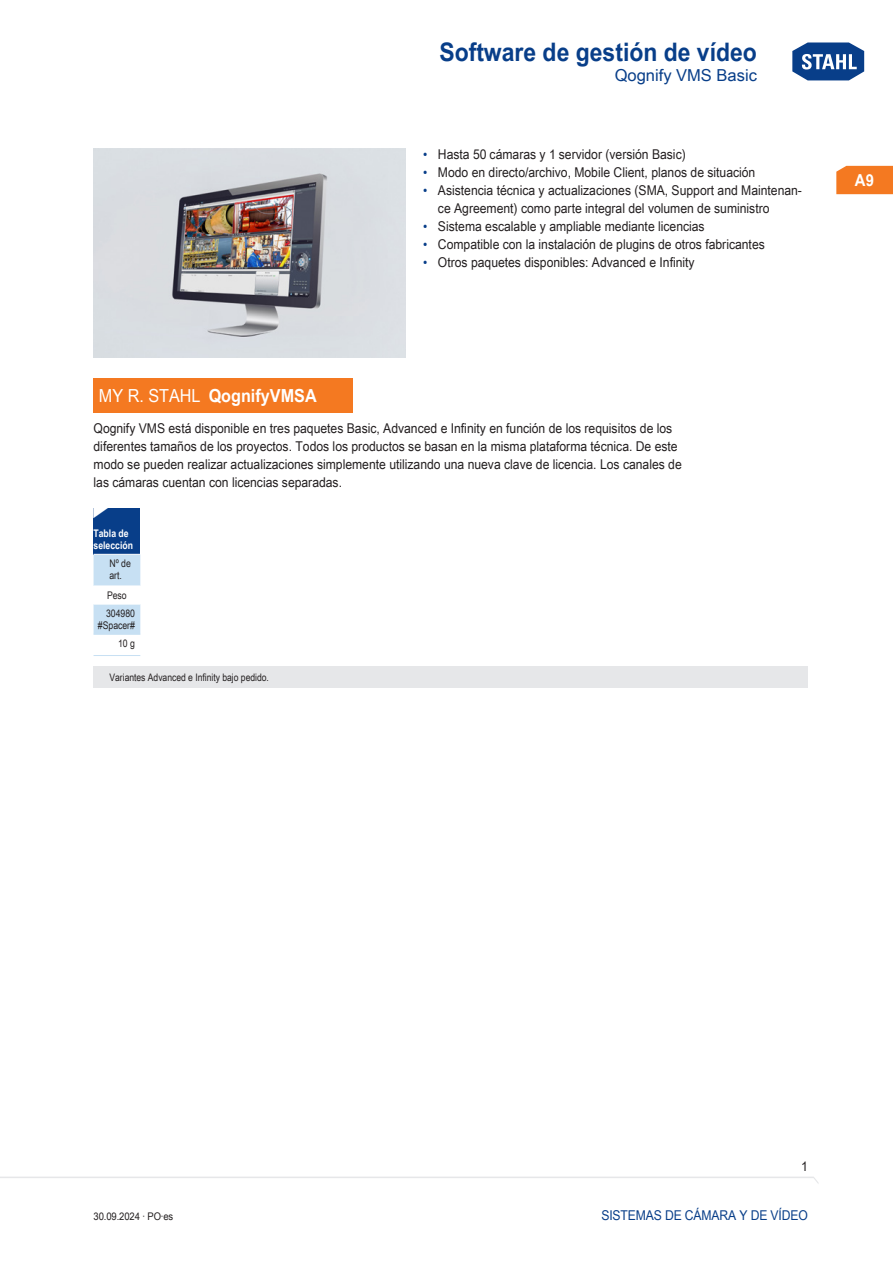
<style>
.page{position:relative;width:893px;height:1263px;background:#fff}
.page>*{position:absolute;margin:0;border:0;box-sizing:border-box;transform-origin:0 0}
.t1{font:700 25.5px "Arial Unicode MS";color:#083e89;scale:.9 1}
.TabHeader1stColumn{font:700 24px "Arial Unicode MS";color:#fff;scale:1.45 1}
.WebCode{font:700 18px "Arial Unicode MS";color:#fff;scale:.9 1}
.t2{font:16.5px "Arial Unicode MS";color:#083e89}
.t3{font:700 16.5px "Arial Unicode MS";color:#fff;scale:.9 1}
._00_Basic_ParaStyle{font:13.5px/18px "Arial Unicode MS";color:#231f20;scale:.9 1}
.t4{font:13.5px "Arial Unicode MS";letter-spacing:-.01em;color:#083e89;scale:.9 1}
.TabBodyRight{font:10.5px "Arial Unicode MS";color:#231f20;scale:.83 1}
.TabBodyRight-2{font:10.5px "Arial Unicode MS";color:#231f20;scale:.9 1}
.TabHeader1stColumn-2{font:700 10.5px/12px "Arial Unicode MS";color:#fff;scale:.83 1}
.TabBody1stColumnTitl{font:10.5px/12px "Arial Unicode MS";color:#231f20;scale:.83 1}
.TabBodyCenter{font:10.5px "Arial Unicode MS";color:#231f20;scale:.83 1}
.Notes{font:10.35px "Arial Unicode MS";color:#231f20;scale:.83 1}
.s1{font-weight:400}
.s2{color:#083e89}
</style>
<div class="page">
<svg style="left:792px;top:42px;width:73px;height:39px"></svg>
<svg style="left:0;top:1176px;width:818px;height:7px"></svg>
<div style="left:836px;top:166px;width:57px;height:28px;background:#f47921"></div>
<img style="left:94px;top:149px;width:311px;height:208px">
<div style="left:94px;top:508px;width:46px;height:46px;background:#083e89"></div>
<svg style="left:94px;top:555px;width:46px;height:79px"></svg>
<hr style="left:94px;top:586px;width:46px;height:1px;background:#fff">
<hr style="left:94px;top:604px;width:46px;height:1px;background:#fff">
<hr style="left:94px;top:634px;width:46px;height:1px;background:#c7e0f3">
<hr style="left:94px;top:655px;width:46px;height:1px;background:#c7e0f3">
<div style="left:94px;top:666px;width:714px;height:22px;background:#e6e7e9"></div>
<div style="left:94px;top:378px;width:259px;height:34px;background:#f47921"></div>
<h1 class="t1" style="left:439px;top:33px;width:354px">Software de gestión de vídeo</h1>
<p class="t2" style="left:615px;top:63px;width:144px">Qognify VMS Basic</p>
<p class="WebCode" style="left:99px;top:382px;width:244px"><span class="s1">MY R. STAHL</span> QognifyVMSA</p>
<p class="_00_Basic_ParaStyle" style="left:423px;top:144px;width:293px"><span class="s2">•</span> Hasta 50 cámaras y 1 servidor (versión Basic)</p>
<p class="_00_Basic_ParaStyle" style="left:423px;top:162px;width:371px"><span class="s2">•</span> Modo en directo/archivo, Mobile Client, planos de situación</p>
<p class="_00_Basic_ParaStyle" style="left:438px;top:180px;width:406px;text-indent:-15px"><span class="s2">•</span> Asistencia técnica y actualizaciones (SMA, Support and Maintenan&shy;ce Agreement) como parte integral del volumen de suministro</p>
<p class="_00_Basic_ParaStyle" style="left:423px;top:216px;width:314px"><span class="s2">•</span> Sistema escalable y ampliable mediante licencias</p>
<p class="_00_Basic_ParaStyle" style="left:423px;top:234px;width:381px"><span class="s2">•</span> Compatible con la instalación de plugins de otros fabricantes</p>
<p class="_00_Basic_ParaStyle" style="left:423px;top:252px;width:303px"><span class="s2">•</span> Otros paquetes disponibles: Advanced e Infinity</p>
<p class="_00_Basic_ParaStyle" style="left:94px;top:418px;width:655px">Qognify VMS está disponible en tres paquetes Basic, Advanced e Infinity en función de los requisitos de los diferentes tamaños de los proyectos. Todos los productos se basan en la misma plataforma técnica. De este modo se pueden realizar actualizaciones simplemente utilizando una nueva clave de licencia. Los canales de las cámaras cuentan con licencias separadas.</p>
<p class="TabHeader1stColumn" style="left:90px;top:495px;width:16px">◤</p>
<p class="TabHeader1stColumn-2" style="left:94px;top:528px;width:49px">Tabla de selección</p>
<p class="TabBody1stColumnTitl" style="left:109px;top:557px;width:27px">Nº de art.</p>
<p class="TabBodyCenter" style="left:107px;top:587px;width:25px">Peso</p>
<p class="TabBodyRight" style="left:106px;top:606px;width:36px">304980</p>
<p class="TabBodyRight" style="left:98px;top:618px;width:46px">#Spacer#</p>
<p class="TabBodyRight" style="left:118px;top:636px;width:22px">10 g</p>
<p class="Notes" style="left:109px;top:670px;width:194px">Variantes Advanced e Infinity bajo pedido.</p>
<p class="t3" style="left:855px;top:168px;width:23px">A9</p>
<p class="_00_Basic_ParaStyle" style="left:801px;top:1157px;width:9px">1</p>
<p class="TabBodyRight-2" style="left:94px;top:1208px;width:90px">30.09.2024 · PO·es</p>
<p class="t4" style="left:601px;top:1205px;width:228px">Sistemas de cámara y de vídeo</p>
</div>
